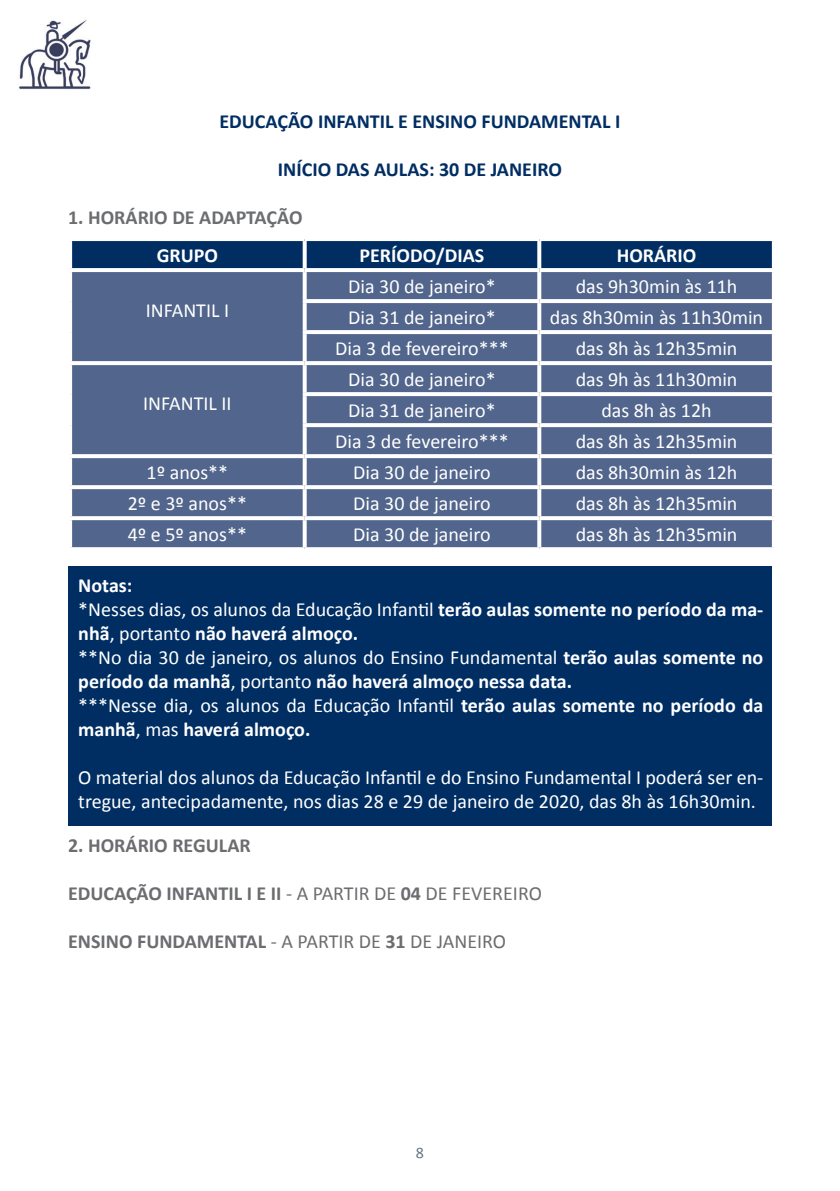
<style>
.page{position:relative;width:840px;height:1191px;background:#fff}
.page>*{position:absolute;margin:0;border:0;box-sizing:border-box;transform-origin:0 0}
.t1{font:20px/24px "Calibri";color:#fff}
.t2{font:700 20px/24px "Calibri";color:#fff}
.t3{font:700 20px "Calibri";color:#6c6d70}
.t4{font:700 20px "Calibri";color:#002e63}
.t5{font:16px "Calibri";color:#647882}
.s1{font-weight:400}
</style>
<div class="page">
<img style="left:18px;top:20px;width:73px;height:70px">
<div style="left:68px;top:566px;width:703px;height:260px;background:#002e63"></div>
<div style="left:72px;top:241px;width:699px;height:27px;background:#002e63"></div>
<div style="left:72px;top:272px;width:699px;height:275px;background:#52658c"></div>
<svg style="left:302px;top:241px;width:4px;height:27px"></svg>
<svg style="left:537px;top:241px;width:4px;height:27px"></svg>
<svg style="left:771px;top:241px;width:3px;height:27px"></svg>
<svg style="left:70px;top:268px;width:234px;height:1px"></svg>
<svg style="left:304px;top:268px;width:235px;height:4px"></svg>
<svg style="left:302px;top:272px;width:4px;height:27px"></svg>
<svg style="left:539px;top:268px;width:235px;height:4px"></svg>
<svg style="left:537px;top:272px;width:4px;height:27px"></svg>
<svg style="left:771px;top:272px;width:3px;height:27px"></svg>
<svg style="left:302px;top:299px;width:237px;height:4px"></svg>
<svg style="left:302px;top:303px;width:4px;height:27px"></svg>
<svg style="left:539px;top:299px;width:235px;height:4px"></svg>
<svg style="left:537px;top:303px;width:4px;height:27px"></svg>
<svg style="left:771px;top:303px;width:3px;height:27px"></svg>
<svg style="left:302px;top:330px;width:237px;height:4px"></svg>
<svg style="left:302px;top:334px;width:4px;height:27px"></svg>
<svg style="left:539px;top:330px;width:235px;height:4px"></svg>
<svg style="left:537px;top:334px;width:4px;height:27px"></svg>
<svg style="left:771px;top:334px;width:3px;height:27px"></svg>
<svg style="left:70px;top:361px;width:234px;height:4px"></svg>
<svg style="left:304px;top:361px;width:235px;height:4px"></svg>
<svg style="left:302px;top:365px;width:4px;height:27px"></svg>
<svg style="left:539px;top:361px;width:235px;height:4px"></svg>
<svg style="left:537px;top:365px;width:4px;height:27px"></svg>
<svg style="left:771px;top:365px;width:3px;height:27px"></svg>
<svg style="left:302px;top:392px;width:237px;height:4px"></svg>
<svg style="left:302px;top:396px;width:4px;height:27px"></svg>
<svg style="left:539px;top:392px;width:235px;height:4px"></svg>
<svg style="left:537px;top:396px;width:4px;height:27px"></svg>
<svg style="left:771px;top:396px;width:3px;height:27px"></svg>
<svg style="left:302px;top:423px;width:237px;height:4px"></svg>
<svg style="left:302px;top:427px;width:4px;height:27px"></svg>
<svg style="left:539px;top:423px;width:235px;height:4px"></svg>
<svg style="left:537px;top:427px;width:4px;height:27px"></svg>
<svg style="left:771px;top:427px;width:3px;height:27px"></svg>
<svg style="left:70px;top:454px;width:234px;height:4px"></svg>
<svg style="left:304px;top:454px;width:235px;height:4px"></svg>
<svg style="left:302px;top:458px;width:4px;height:27px"></svg>
<svg style="left:539px;top:454px;width:235px;height:4px"></svg>
<svg style="left:537px;top:458px;width:4px;height:27px"></svg>
<svg style="left:771px;top:458px;width:3px;height:27px"></svg>
<svg style="left:70px;top:485px;width:234px;height:4px"></svg>
<svg style="left:304px;top:485px;width:235px;height:4px"></svg>
<svg style="left:302px;top:489px;width:4px;height:27px"></svg>
<svg style="left:539px;top:485px;width:235px;height:4px"></svg>
<svg style="left:537px;top:489px;width:4px;height:27px"></svg>
<svg style="left:771px;top:489px;width:3px;height:27px"></svg>
<svg style="left:70px;top:516px;width:234px;height:4px"></svg>
<svg style="left:304px;top:516px;width:235px;height:4px"></svg>
<svg style="left:302px;top:520px;width:4px;height:27px"></svg>
<svg style="left:539px;top:516px;width:235px;height:4px"></svg>
<svg style="left:537px;top:520px;width:4px;height:27px"></svg>
<svg style="left:771px;top:520px;width:3px;height:27px"></svg>
<svg style="left:70px;top:547px;width:234px;height:1px"></svg>
<svg style="left:304px;top:547px;width:235px;height:2px"></svg>
<svg style="left:539px;top:547px;width:235px;height:2px"></svg>
<p class="t4" style="left:219px;top:109px;width:402px">EDUCAÇÃO INFANTIL E ENSINO FUNDAMENTAL I</p>
<p class="t4" style="left:278px;top:157px;width:285px">INÍCIO DAS AULAS: 30 DE JANEIRO</p>
<p class="t3" style="left:68px;top:205px;width:236px">1. HORÁRIO DE ADAPTAÇÃO</p>
<p class="t2" style="left:157px;top:243px;width:63px">GRUPO</p>
<p class="t2" style="left:359px;top:243px;width:126px">PERÍODO/DIAS</p>
<p class="t2" style="left:616px;top:243px;width:81px">HORÁRIO</p>
<p class="t1" style="left:146px;top:298px;width:85px">INFANTIL I</p>
<p class="t1" style="left:348px;top:274px;width:149px">Dia 30 de janeiro*</p>
<p class="t1" style="left:575px;top:274px;width:163px">das 9h30min às 11h</p>
<p class="t1" style="left:348px;top:305px;width:149px">Dia 31 de janeiro*</p>
<p class="t1" style="left:549px;top:305px;width:214px">das 8h30min às 11h30min</p>
<p class="t1" style="left:335px;top:336px;width:175px">Dia 3 de fevereiro***</p>
<p class="t1" style="left:575px;top:336px;width:163px">das 8h às 12h35min</p>
<p class="t1" style="left:143px;top:391px;width:90px">INFANTIL II</p>
<p class="t1" style="left:348px;top:367px;width:149px">Dia 30 de janeiro*</p>
<p class="t1" style="left:575px;top:367px;width:163px">das 9h às 11h30min</p>
<p class="t1" style="left:348px;top:398px;width:149px">Dia 31 de janeiro*</p>
<p class="t1" style="left:601px;top:398px;width:112px">das 8h às 12h</p>
<p class="t1" style="left:335px;top:429px;width:175px">Dia 3 de fevereiro***</p>
<p class="t1" style="left:575px;top:429px;width:163px">das 8h às 12h35min</p>
<p class="t1" style="left:146px;top:460px;width:83px">1º anos**</p>
<p class="t1" style="left:353px;top:460px;width:139px">Dia 30 de janeiro</p>
<p class="t1" style="left:575px;top:460px;width:163px">das 8h30min às 12h</p>
<p class="t1" style="left:128px;top:491px;width:121px">2º e 3º anos**</p>
<p class="t1" style="left:353px;top:491px;width:139px">Dia 30 de janeiro</p>
<p class="t1" style="left:575px;top:491px;width:163px">das 8h às 12h35min</p>
<p class="t1" style="left:128px;top:522px;width:121px">4º e 5º anos**</p>
<p class="t1" style="left:353px;top:522px;width:139px">Dia 30 de janeiro</p>
<p class="t1" style="left:575px;top:522px;width:163px">das 8h às 12h35min</p>
<p class="t2" style="left:78px;top:573px;width:56px">Notas:</p>
<p class="t2" style="left:78px;top:597px;width:686px"><span class="s1">*Nesses dias, os alunos da Educação Infantil</span> terão aulas somente no período da ma&shy;nhã<span class="s1">, portanto</span> não haverá almoço.</p>
<p class="t2" style="left:78px;top:645px;width:686px"><span class="s1">**No dia 30 de janeiro, os alunos do Ensino Fundamental</span> terão aulas somente no período da manhã<span class="s1">, portanto</span> não haverá almoço nessa data.</p>
<p class="t2" style="left:78px;top:693px;width:686px"><span class="s1">***Nesse dia, os alunos da Educação Infantil</span> terão aulas somente no período da manhã<span class="s1">, mas</span> haverá almoço.</p>
<p class="t1" style="left:78px;top:765px;width:686px">O material dos alunos da Educação Infantil e do Ensino Fundamental I poderá ser en&shy;tregue, antecipadamente, nos dias 28 e 29 de janeiro de 2020, das 8h às 16h30min.</p>
<p class="t3" style="left:68px;top:833px;width:184px">2. HORÁRIO REGULAR</p>
<p class="t3" style="left:68px;top:881px;width:475px">EDUCAÇÃO INFANTIL I E II <span class="s1">- A PARTIR DE</span> 04 <span class="s1">DE FEVEREIRO</span></p>
<p class="t3" style="left:68px;top:929px;width:439px">ENSINO FUNDAMENTAL <span class="s1">- A PARTIR DE</span> 31 <span class="s1">DE JANEIRO</span></p>
<p class="t5" style="left:415px;top:1142px;width:10px">8</p>
</div>
